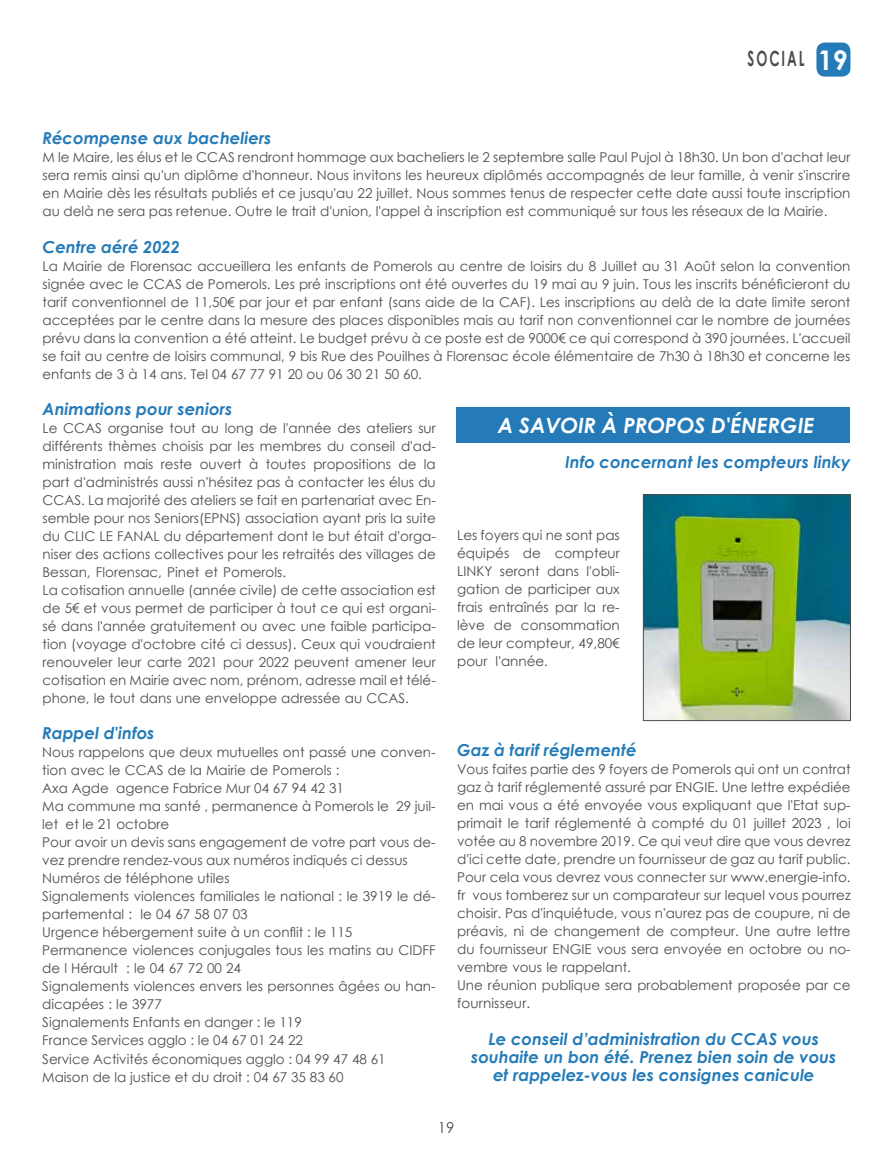
<style>
.page{position:relative;width:893px;height:1149px;background:#fff}
.page>*{position:absolute;margin:0;border:0;box-sizing:border-box;transform-origin:0 0}
.t1{font:700 27px "Century Gothic";color:#fff}
.t2{font:italic 700 21px "Century Gothic";color:#fff}
.t3{font:700 21px "Century Gothic";color:#4d4d4f;scale:.63 1}
.t4{font:italic 700 16.5px/18px "Century Gothic";color:#257bb8;text-align:center}
.t5{font:15px "Century Gothic";color:#4d4d4f}
.t6{font:13.5px/18px "Century Gothic";color:#4d4d4f;text-align:justify}
</style>
<div class="page">
<div style="left:816px;top:43px;width:34px;height:34px;background:#257bb8;border-radius:9px"></div>
<div style="left:457px;top:407px;width:393px;height:36px;background:#257bb8"></div>
<img style="left:645px;top:496px;width:204px;height:222px">
<div style="left:643px;top:494px;width:208px;height:226px;border:1px solid #4d4d4f"></div>
<h2 class="t3" style="left:747px;top:42px;width:17px">SOCIAL</h2>
<h1 class="t1" style="left:818px;top:39px;width:32px">19</h1>
<p class="t4" style="left:43px;top:128px;width:231px">Récompense aux bacheliers</p>
<p class="t6" style="left:43px;top:148px;width:809px">M le Maire, les élus et le CCAS rendront hommage aux bacheliers le 2 septembre salle Paul Pujol à 18h30. Un bon d'achat leur sera remis ainsi qu'un diplôme d'honneur. Nous invitons les heureux diplômés accompagnés de leur famille, à venir s'inscrire en Mairie dès les résultats publiés et ce jusqu'au 22 juillet. Nous sommes tenus de respecter cette date aussi toute inscription au delà ne sera pas retenue. Outre le trait d'union, l'appel à inscription est communiqué sur tous les réseaux de la Mairie.</p>
<p class="t4" style="left:43px;top:237px;width:139px">Centre aéré 2022</p>
<p class="t6" style="left:43px;top:256px;width:809px">La Mairie de Florensac accueillera les enfants de Pomerols au centre de loisirs du 8 Juillet au 31 Août selon la convention signée avec le CCAS de Pomerols. Les pré inscriptions ont été ouvertes du 19 mai au 9 juin. Tous les inscrits bénéficieront du tarif conventionnel de 11,50€ par jour et par enfant (sans aide de la CAF). Les inscriptions au delà de la date limite seront acceptées par le centre dans la mesure des places disponibles mais au tarif non conventionnel car le nombre de journées prévu dans la convention a été atteint. Le budget prévu à ce poste est de 9000€ ce qui correspond à 390 journées. L'accueil se fait au centre de loisirs communal, 9 bis Rue des Pouilhes à Florensac école élémentaire de 7h30 à 18h30 et concerne les enfants de 3 à 14 ans. Tel 04 67 77 91 20 ou 06 30 21 50 60.</p>
<p class="t4" style="left:43px;top:399px;width:191px">Animations pour seniors</p>
<p class="t6" style="left:43px;top:418px;width:395px;text-align:left">Le CCAS organise tout au long de l'année des ateliers sur différents thèmes choisis par les membres du conseil d'ad&shy;ministration mais reste ouvert à toutes propositions de la part d'administrés aussi n'hésitez pas à contacter les élus du CCAS. La majorité des ateliers se fait en partenariat avec En&shy;semble pour nos Seniors(EPNS) association ayant pris la suite du CLIC LE FANAL du département dont le but était d'orga&shy;niser des actions collectives pour les retraités des villages de Bessan, Florensac, Pinet et Pomerols.<br>La cotisation annuelle (année civile) de cette association est de 5€ et vous permet de participer à tout ce qui est organi&shy;sé dans l'année gratuitement ou avec une faible participa&shy;tion (voyage d'octobre cité ci dessus). Ceux qui voudraient renouveler leur carte 2021 pour 2022 peuvent amener leur cotisation en Mairie avec nom, prénom, adresse mail et télé&shy;phone, le tout dans une enveloppe adressée au CCAS.</p>
<p class="t4" style="left:42px;top:723px;width:114px">Rappel d'infos</p>
<p class="t6" style="left:42px;top:743px;width:395px;text-align:left">Nous rappelons que deux mutuelles ont passé une conven&shy;tion avec le CCAS de la Mairie de Pomerols :<br>Axa Agde agence Fabrice Mur 04 67 94 42 31<br>Ma commune ma santé , permanence à Pomerols le 29 juil&shy;let et le 21 octobre<br>Pour avoir un devis sans engagement de votre part vous de&shy;vez prendre rendez-vous aux numéros indiqués ci dessus Numéros de téléphone utiles<br>Signalements violences familiales le national : le 3919 le dé&shy;partemental : le 04 67 58 07 03<br>Urgence hébergement suite à un conflit : le 115<br>Permanence violences conjugales tous les matins au CIDFF de l Hérault : le 04 67 72 00 24<br>Signalements violences envers les personnes âgées ou han&shy;dicapées : le 3977<br>Signalements Enfants en danger : le 119<br>France Services agglo : le 04 67 01 24 22<br>Service Activités économiques agglo : 04 99 47 48 61<br>Maison de la justice et du droit : 04 67 35 83 60</p>
<h2 class="t2" style="left:498px;top:409px;width:36px">A savoir</h2>
<h2 class="t2" style="left:602px;top:409px;width:36px">à propos</h2>
<h2 class="t2" style="left:711px;top:409px;width:44px">d'énergie</h2>
<p class="t4" style="left:565px;top:452px;width:287px">Info concernant les compteurs linky</p>
<p class="t6" style="left:457px;top:526px;width:164px">Les foyers qui ne sont pas équipés de compteur LINKY seront dans l'obli&shy;gation de participer aux frais entraînés par la re&shy;lève de consommation de leur compteur, 49,80€ pour l'année.</p>
<p class="t4" style="left:457px;top:740px;width:181px">Gaz à tarif réglementé</p>
<p class="t6" style="left:457px;top:760px;width:395px;text-align:left">Vous faites partie des 9 foyers de Pomerols qui ont un contrat gaz à tarif réglementé assuré par ENGIE. Une lettre expédiée en mai vous a été envoyée vous expliquant que l'Etat sup&shy;primait le tarif réglementé à compté du 01 juillet 2023 , loi votée au 8 novembre 2019. Ce qui veut dire que vous devrez d'ici cette date, prendre un fournisseur de gaz au tarif public.<br>Pour cela vous devrez vous connecter sur www.energie-info. fr vous tomberez sur un comparateur sur lequel vous pourrez choisir. Pas d'inquiétude, vous n'aurez pas de coupure, ni de préavis, ni de changement de compteur. Une autre lettre du fournisseur ENGIE vous sera envoyée en octobre ou no&shy;vembre vous le rappelant.<br>Une réunion publique sera probablement proposée par ce fournisseur.</p>
<p class="t4" style="left:471px;top:1028px;width:367px">Le conseil d’administration du CCAS vous souhaite un bon été. Prenez bien soin de vous et rappelez-vous les consignes canicule</p>
<p class="t5" style="left:438px;top:1116px;width:18px">19</p>
</div>
